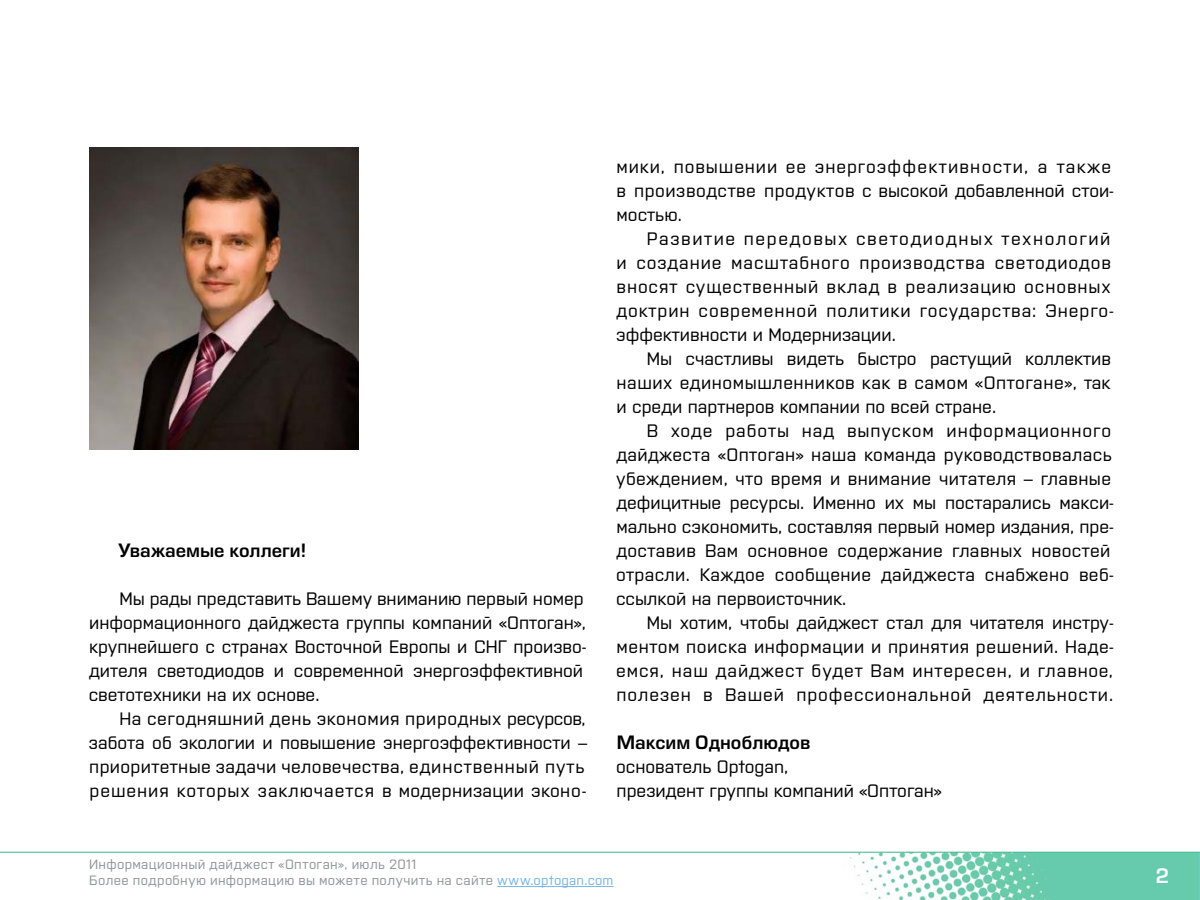
<style>
.page{position:relative;width:1200px;height:900px;background:#fff}
.page>*{position:absolute;margin:0;border:0;box-sizing:border-box;transform-origin:0 0}
.t1{font:19.5px "Europe Demi C";color:#fff}
.t2{font:18px/24px "Opto Sans";letter-spacing:.02em;color:#000}
.t3{font:18px/24px "Opto Sans";color:#000}
.t4{font:18px/24px "Opto Sans";letter-spacing:.05em;color:#000}
.t5{font:18px "Europe Demi C";color:#000}
.t6{font:13.5px/16.2px "Opto Sans";letter-spacing:.025em;color:#939598}
.s1{color:#79b4e2}
</style>
<div class="page">
<img style="left:849px;top:853px;width:351px;height:47px">
<hr style="left:0;top:852px;width:1200px;height:1px;background:#50be96">
<hr style="left:497px;top:886px;width:117px;height:1px;background:#79b4e2">
<img style="left:89px;top:147px;width:270px;height:303px">
<p class="t5" style="left:118px;top:540px;width:190px">Уважаемые коллеги!</p>
<p class="t3" style="left:89px;top:585px;width:499px;text-indent:31px">Мы рады представить Вашему вниманию первый номер информационного дайджеста группы компаний «Оптоган», крупнейшего с странах Восточной Европы и СНГ произво&shy;дителя светодиодов и современной энергоэффективной светотехники на их основе.</p>
<p class="t2" style="left:89px;top:705px;width:500px;text-indent:31px">На сегодняшний день экономия природных ресурсов, забота об экологии и повышение энергоэффективности – приоритетные задачи человечества, единственный путь решения которых заключается в модернизации эконо-</p>
<p class="t2" style="left:617px;top:153px;width:499px">мики, повышении ее энергоэффективности, а также в производстве продуктов с высокой добавленной стои&shy;мостью.</p>
<p class="t4" style="left:616px;top:225px;width:499px;text-indent:30px">Развитие передовых светодиодных технологий и создание масштабного производства светодиодов вносят существенный вклад в реализацию основных доктрин современной политики государства: Энерго&shy;эффективности и Модернизации.</p>
<p class="t2" style="left:617px;top:345px;width:496px;text-align:justify;text-indent:30px">Мы счастливы видеть быстро растущий коллектив наших единомышленников как в самом «Оптогане», так и среди партнеров компании по всей стране.</p>
<p class="t2" style="left:616px;top:417px;width:499px;text-indent:31px">В ходе работы над выпуском информационного дайджеста «Оптоган» наша команда руководствовалась убеждением, что время и внимание читателя – главные дефицитные ресурсы. Именно их мы постарались макси&shy;мально сэкономить, составляя первый номер издания, пре&shy;доставив Вам основное содержание главных новостей отрасли. Каждое сообщение дайджеста снабжено веб&shy;ссылкой на первоисточник.</p>
<p class="t2" style="left:616px;top:609px;width:499px;text-align:justify;text-indent:31px">Мы хотим, чтобы дайджест стал для читателя инстру&shy;ментом поиска информации и принятия решений. Наде&shy;емся, наш дайджест будет Вам интересен, и главное, полезен в Вашей профессиональной деятельности.</p>
<p class="t5" style="left:617px;top:731px;width:195px">Максим Одноблюдов</p>
<p class="t3" style="left:616px;top:753px;width:327px">основатель Optogan,<br>президент группы компаний «Оптоган»</p>
<p class="t6" style="left:89px;top:855px;width:526px">Информационный дайджест «Оптоган», июль 2011<br>Более подробную информацию вы можете получить на сайте <span class="s1">www.optogan.com</span></p>
<p class="t1" style="left:1156px;top:864px;width:15px">2</p>
</div>
